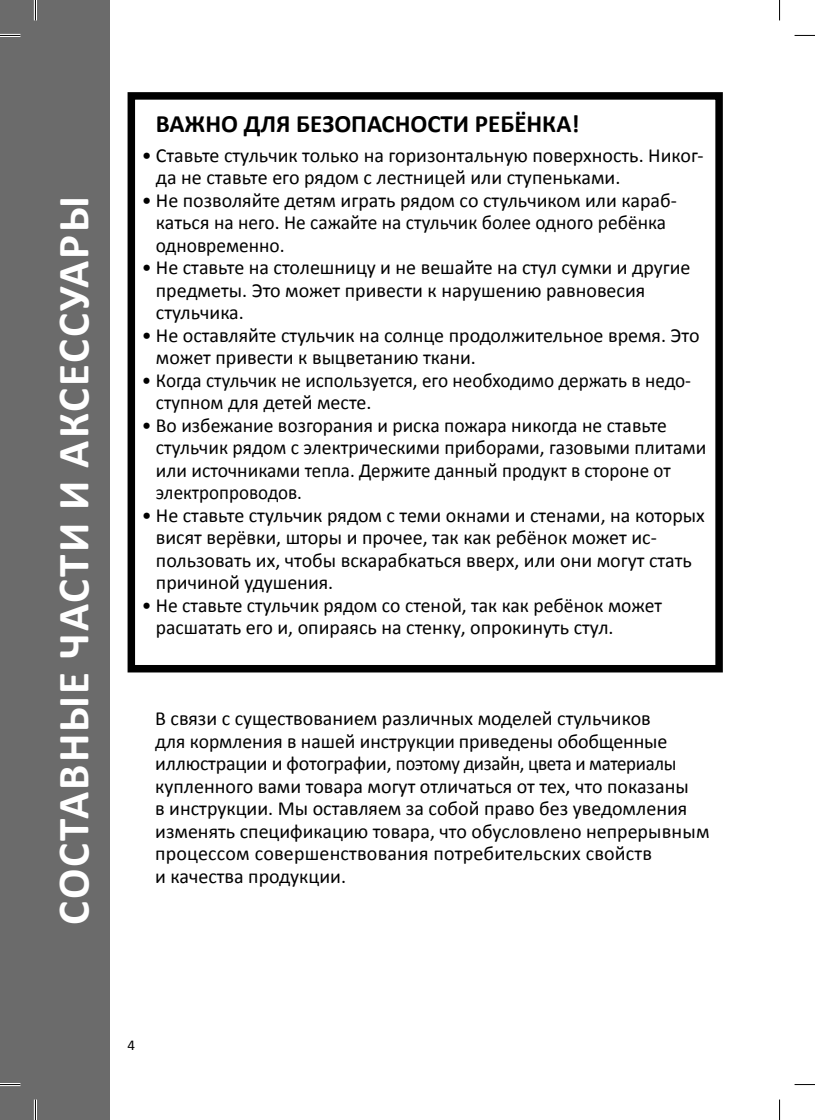
<style>
.page{position:relative;width:815px;height:1120px;background:#fff}
.page>*{position:absolute;margin:0;border:0;box-sizing:border-box;transform-origin:0 0}
.t1{font:700 45px "Calibri";letter-spacing:.05em;color:#fff}
.t2{font:700 25px "Calibri";color:#000}
.t3{font:20px/22.5px "Calibri";color:#000}
.t4{font:20px/22.5px "Calibri";color:#000;scale:.96 1}
.t5{font:15px "Calibri";color:#000}
</style>
<div class="page">
<div style="left:0;top:0;width:110px;height:1120px;background:#6b6b6b"></div>
<div style="left:128px;top:92px;width:595px;height:580px;border:8px solid #000"></div>
<hr style="left:0;top:34px;width:20px;height:3px;background:#fff">
<hr style="left:0;top:1083px;width:20px;height:3px;background:#fff">
<hr style="left:34px;top:0;width:3px;height:20px;background:#fff">
<hr style="left:34px;top:1099px;width:3px;height:21px;background:#fff">
<svg style="left:0;top:35px;width:20px;height:1px"></svg>
<svg style="left:795px;top:35px;width:20px;height:1px"></svg>
<svg style="left:0;top:1084px;width:20px;height:1px"></svg>
<svg style="left:795px;top:1084px;width:20px;height:1px"></svg>
<svg style="left:35px;top:0;width:1px;height:20px"></svg>
<svg style="left:35px;top:1099px;width:1px;height:21px"></svg>
<svg style="left:779px;top:0;width:1px;height:20px"></svg>
<svg style="left:779px;top:1099px;width:1px;height:21px"></svg>
<h1 class="t1" style="left:55px;top:925px;width:730px;rotate:-90deg">СОСТАВНЫЕ ЧАСТИ И АКСЕССУАРЫ</h1>
<p class="t2" style="left:156px;top:113px;width:425px">ВАЖНО ДЛЯ БЕЗОПАСНОСТИ РЕБЁНКА!</p>
<p class="t3" style="left:156px;top:145px;width:549px;text-indent:-14px">• Ставьте стульчик только на горизонтальную поверхность. Никог&shy;да не ставьте его рядом с лестницей или ступеньками.</p>
<p class="t3" style="left:156px;top:190px;width:522px;text-indent:-14px">• Не позволяйте детям играть рядом со стульчиком или караб&shy;каться на него. Не сажайте на стульчик более одного ребёнка одновременно.</p>
<p class="t3" style="left:156px;top:258px;width:536px;text-indent:-14px">• Не ставьте на столешницу и не вешайте на стул сумки и другие предметы. Это может привести к нарушению равновесия стульчика.</p>
<p class="t3" style="left:156px;top:325px;width:545px;text-indent:-14px">• Не оставляйте стульчик на солнце продолжительное время. Это может привести к выцветанию ткани.</p>
<p class="t4" style="left:156px;top:370px;width:559px;text-indent:-14px">• Когда стульчик не используется, его необходимо держать в недо&shy;ступном для детей месте.</p>
<p class="t3" style="left:156px;top:415px;width:552px;text-indent:-14px">• Во избежание возгорания и риска пожара никогда не ставьте стульчик рядом с электрическими приборами, газовыми плитами или источниками тепла. Держите данный продукт в стороне от электропроводов.</p>
<p class="t3" style="left:156px;top:505px;width:551px;text-indent:-14px">• Не ставьте стульчик рядом с теми окнами и стенами, на которых висят верёвки, шторы и прочее, так как ребёнок может ис&shy;пользовать их, чтобы вскарабкаться вверх, или они могут стать причиной удушения.</p>
<p class="t3" style="left:156px;top:595px;width:508px;text-indent:-14px">• Не ставьте стульчик рядом со стеной, так как ребёнок может расшатать его и, опираясь на стенку, опрокинуть стул.</p>
<p class="t3" style="left:155px;top:709px;width:556px">В связи с существованием различных моделей стульчиков<br>для кормления в нашей инструкции приведены обобщенные иллюстрации и фотографии, поэтому дизайн, цвета и материалы купленного вами товара могут отличаться от тех, что показаны<br>в инструкции. Мы оставляем за собой право без уведомления изменять спецификацию товара, что обусловлено непрерывным процессом совершенствования потребительских свойств<br>и качества продукции.</p>
<p class="t5" style="left:128px;top:1038px;width:9px">4</p>
</div>
